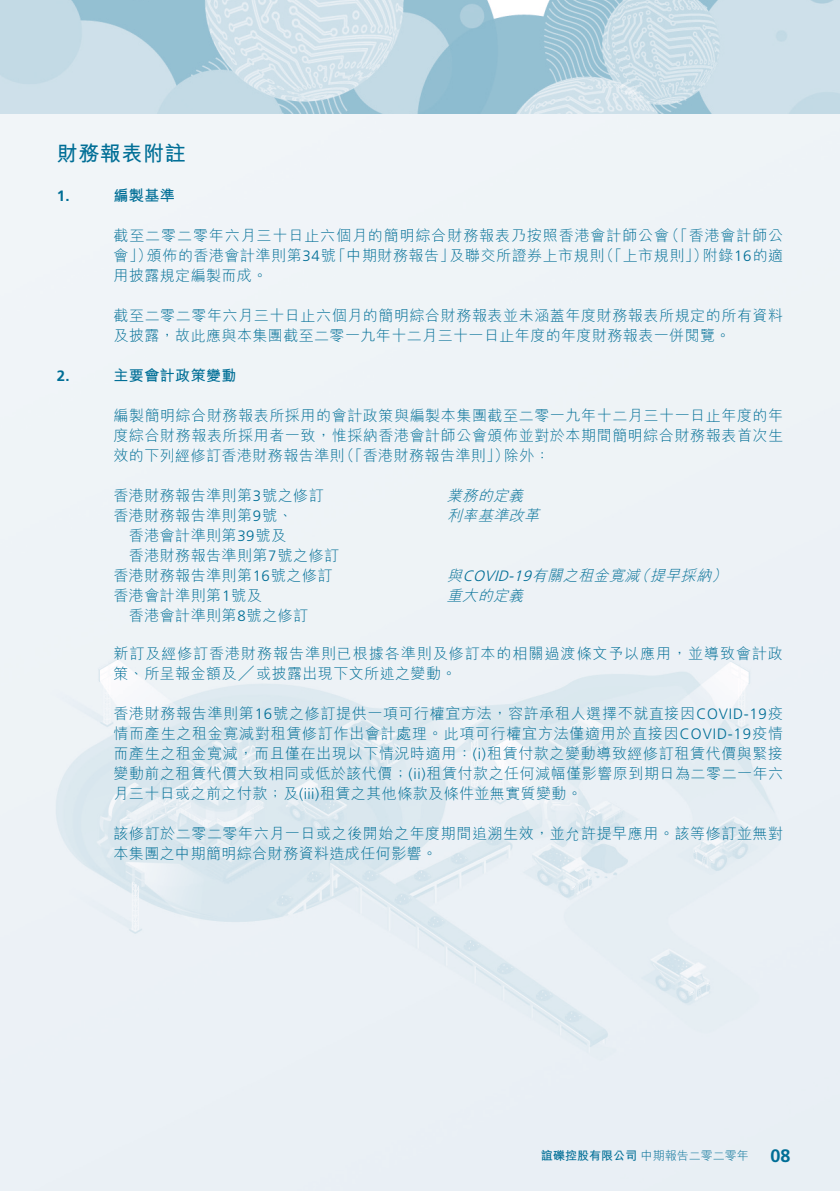
<style>
.page{position:relative;width:840px;height:1191px;background:#fff}
.page>*{position:absolute;margin:0;border:0;box-sizing:border-box;transform-origin:0 0}
.t1{font:700 21px "M Hei HK";letter-spacing:.03em;color:#006e96}
.t2{font:300 15px/20px "M Hei HK";letter-spacing:.03em;color:#006e96}
.t3{font:300 15px/20px "M Hei HK";letter-spacing:.065em;color:#006e96}
.t4{font:italic 300 15px "M Hei HK";color:#006e96}
.t5{font:700 15px "M Hei HK";letter-spacing:.03em;color:#006e96}
.t6{font:700 15px "Frutiger LT Std";color:#006e96}
.t7{font:300 12px "M Hei HK";color:#006e96}
.s1{font-family:"Frutiger LT Std"}
.s2{font-weight:700}
.s3{font-family:"Frutiger LT Std";font-weight:700;font-size:18px}
</style>
<div class="page">
<img style="left:0;top:113px;width:839px;height:1078px">
<img style="left:0;top:0;width:839px;height:113px">
<h1 class="t1" style="left:57px;top:138px;width:130px">財務報表附註</h1>
<p class="t6" style="left:57px;top:186px;width:14px">1.</p>
<p class="t5" style="left:113px;top:184px;width:63px">編製基準</p>
<p class="t2" style="left:113px;top:225px;width:671px;text-align:justify">截至二零二零年六月三十日止六個月的簡明綜合財務報表乃按照香港會計師公會（「香港會計師公會」）頒佈的香港會計準則第<span class="s1">34</span>號「中期財務報告」及聯交所證券上市規則（「上市規則」）附錄<span class="s1">16</span>的適用披露規定編製而成。</p>
<p class="t2" style="left:113px;top:305px;width:670px">截至二零二零年六月三十日止六個月的簡明綜合財務報表並未涵蓋年度財務報表所規定的所有資料及披露，故此應與本集團截至二零一九年十二月三十一日止年度的年度財務報表一併閱覽。</p>
<p class="t6" style="left:57px;top:366px;width:14px">2.</p>
<p class="t5" style="left:113px;top:364px;width:124px">主要會計政策變動</p>
<p class="t2" style="left:113px;top:405px;width:670px;text-align:justify">編製簡明綜合財務報表所採用的會計政策與編製本集團截至二零一九年十二月三十一日止年度的年度綜合財務報表所採用者一致，惟採納香港會計師公會頒佈並對於本期間簡明綜合財務報表首次生效的下列經修訂香港財務報告準則（「香港財務報告準則」）除外：</p>
<p class="t2" style="left:113px;top:485px;width:211px">香港財務報告準則第<span class="s1">3</span>號之修訂</p>
<p class="t4" style="left:446px;top:487px;width:82px">業務的定義</p>
<p class="t2" style="left:129px;top:505px;width:211px;text-indent:-15px">香港財務報告準則第<span class="s1">9</span>號、<br>香港會計準則第<span class="s1">39</span>號及<br>香港財務報告準則第<span class="s1">7</span>號之修訂</p>
<p class="t4" style="left:446px;top:507px;width:98px">利率基準改革</p>
<p class="t2" style="left:113px;top:565px;width:220px">香港財務報告準則第<span class="s1">16</span>號之修訂</p>
<p class="t4" style="left:446px;top:567px;width:285px">與<span class="s1">COVID-19</span>有關之租金寬減（提早採納）</p>
<p class="t2" style="left:129px;top:585px;width:181px;text-indent:-15px">香港會計準則第<span class="s1">1</span>號及<br>香港會計準則第<span class="s1">8</span>號之修訂</p>
<p class="t4" style="left:446px;top:587px;width:82px">重大的定義</p>
<p class="t3" style="left:113px;top:643px;width:670px">新訂及經修訂香港財務報告準則已根據各準則及修訂本的相關過渡條文予以應用，並導致會計政策、所呈報金額及╱或披露出現下文所述之變動。</p>
<p class="t2" style="left:113px;top:703px;width:671px;text-align:justify">香港財務報告準則第<span class="s1">16</span>號之修訂提供一項可行權宜方法，容許承租人選擇不就直接因<span class="s1">COVID-19</span>疫情而產生之租金寬減對租賃修訂作出會計處理。此項可行權宜方法僅適用於直接因<span class="s1">COVID-19</span>疫情而產生之租金寬減，而且僅在出現以下情況時適用：<span class="s1">(i)</span>租賃付款之變動導致經修訂租賃代價與緊接變動前之租賃代價大致相同或低於該代價；<span class="s1">(ii)</span>租賃付款之任何減幅僅影響原到期日為二零二一年六月三十日或之前之付款；及<span class="s1">(iii)</span>租賃之其他條款及條件並無實質變動。</p>
<p class="t2" style="left:113px;top:823px;width:670px">該修訂於二零二零年六月一日或之後開始之年度期間追溯生效，並允許提早應用。該等修訂並無對本集團之中期簡明綜合財務資料造成任何影響。</p>
<p class="t7" style="left:540px;top:1149px;width:251px"><span class="s2">誼礫控股有限公司</span>中期報告二零二零年 <span class="s3">08</span></p>
</div>
